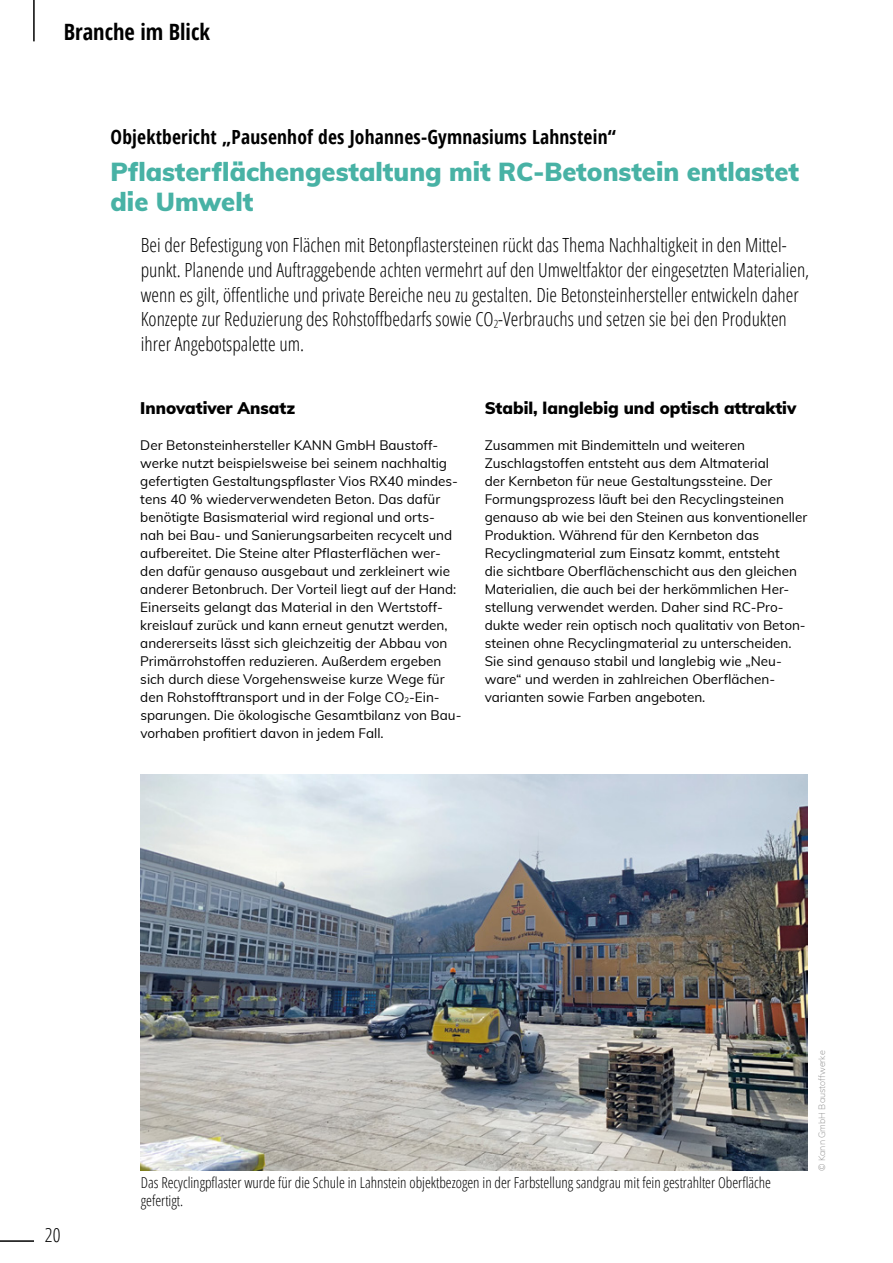
<style>
.page{position:relative;width:893px;height:1263px;background:#fff}
.page>*{position:absolute;margin:0;border:0;box-sizing:border-box;transform-origin:0 0}
.t1{font:900 25.5px/30px "Muli";color:#48b2a5}
.t2{font:700 condensed 22.5px "Open Sans";color:#000}
.t3{font:300 condensed 19.5px/24.8px "Open Sans";color:#000}
.t4{font:700 condensed 19.5px "Open Sans";letter-spacing:.01em;color:#000}
.t5{font:900 16.5px "Muli";color:#000}
.t6{font:300 condensed 15px/18px "Open Sans";color:#000}
.t7{font:13.5px/18px "Muli";color:#000}
.t8{font:200 9px "Muli";color:#878787}
</style>
<div class="page">
<img style="left:141px;top:774px;width:667px;height:396px">
<hr style="left:0;top:1240px;width:34px;height:2px;background:#000">
<hr style="left:33px;top:0;width:2px;height:41px;background:#000">
<h2 class="t2" style="left:64px;top:16px;width:148px">Branche im Blick</h2>
<h3 class="t4" style="left:111px;top:123px;width:507px">Objektbericht „Pausenhof des Johannes-Gymnasiums Lahnstein“</h3>
<h1 class="t1" style="left:111px;top:155px;width:690px">Pflasterflächengestaltung mit RC-Betonstein entlastet die Umwelt</h1>
<p class="t3" style="left:141px;top:232px;width:670px">Bei der Befestigung von Flächen mit Betonpflastersteinen rückt das Thema Nachhaltigkeit in den Mittel&shy;punkt. Planende und Auftraggebende achten vermehrt auf den Umweltfaktor der eingesetzten Materialien, wenn es gilt, öffentliche und private Bereiche neu zu gestalten. Die Betonsteinhersteller entwickeln daher Konzepte zur Reduzierung des Rohstoffbedarfs sowie CO<sub>2</sub>-Verbrauchs und setzen sie bei den Produkten ihrer Angebotspalette um.</p>
<p class="t5" style="left:140px;top:396px;width:156px">Innovativer Ansatz</p>
<p class="t7" style="left:140px;top:435px;width:323px">Der Betonsteinhersteller KANN GmbH Baustoff&shy;werke nutzt beispielsweise bei seinem nachhaltig gefertigten Gestaltungspflaster Vios RX40 mindes&shy;tens 40 % wiederverwendeten Beton. Das dafür benötigte Basismaterial wird regional und orts&shy;nah bei Bau- und Sanierungsarbeiten recycelt und aufbereitet. Die Steine alter Pflasterflächen wer&shy;den dafür genauso ausgebaut und zerkleinert wie anderer Betonbruch. Der Vorteil liegt auf der Hand:<br>Einerseits gelangt das Material in den Wertstoff&shy;kreislauf zurück und kann erneut genutzt werden, andererseits lässt sich gleichzeitig der Abbau von Primärrohstoffen reduzieren. Außerdem ergeben sich durch diese Vorgehensweise kurze Wege für den Rohstofftransport und in der Folge CO<sub>2</sub>-Ein&shy;sparungen. Die ökologische Gesamtbilanz von Bau&shy;vorhaben profitiert davon in jedem Fall.</p>
<p class="t5" style="left:485px;top:396px;width:313px">Stabil, langlebig und optisch attraktiv</p>
<p class="t7" style="left:485px;top:435px;width:324px">Zusammen mit Bindemitteln und weiteren Zuschlagstoffen entsteht aus dem Altmaterial<br>der Kernbeton für neue Gestaltungssteine. Der Formungsprozess läuft bei den Recyclingsteinen genauso ab wie bei den Steinen aus konventioneller Produktion. Während für den Kernbeton das Recyclingmaterial zum Einsatz kommt, entsteht<br>die sichtbare Oberflächenschicht aus den gleichen Materialien, die auch bei der herkömmlichen Her&shy;stellung verwendet werden. Daher sind RC-Pro&shy;dukte weder rein optisch noch qualitativ von Beton&shy;steinen ohne Recyclingmaterial zu unterscheiden.<br>Sie sind genauso stabil und langlebig wie „Neu&shy;ware“ und werden in zahlreichen Oberflächen&shy;varianten sowie Farben angeboten.</p>
<h3 class="t3" style="left:45px;top:1221px;width:17px">20</h3>
<p class="t6" style="left:141px;top:1173px;width:632px">Das Recyclingpflaster wurde für die Schule in Lahnstein objektbezogen in der Farbstellung sandgrau mit fein gestrahlter Oberfläche gefertigt.</p>
<p class="t8" style="left:815px;top:1171px;width:122px;rotate:-90deg">© Kann GmbH Baustoffwerke</p>
</div>
